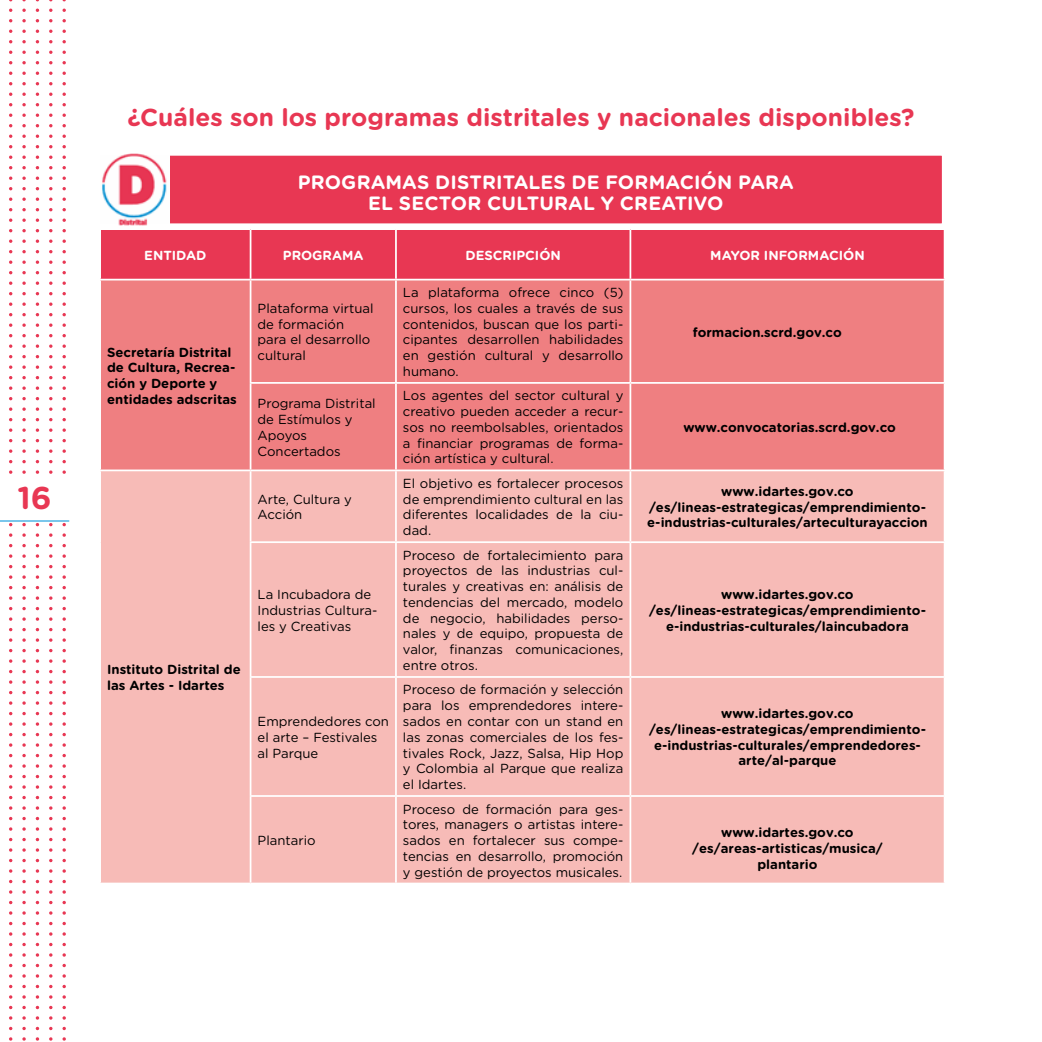
<style>
.page{position:relative;width:1042px;height:1042px;background:#fff}
.page>*{position:absolute;margin:0;border:0;box-sizing:border-box;transform-origin:0 0}
.t1{font:700 31.5px "Gotham Rounded";color:#e83753}
.t2{font:700 24.5px "Gotham Rounded";color:#e83753}
.t3{font:700 19.25px/21px "Gotham Rounded";letter-spacing:.005em;color:#fff;text-align:center}
.t4{font:13.12px/15.8px "Gotham Rounded";color:#000;text-align:justify}
.t5{font:700 13.12px/15.8px "Gotham Rounded";color:#000;text-align:center}
.t6{font:700 13.12px "Gotham Rounded";color:#fff}
</style>
<div class="page">
<svg style="left:9px;top:0;width:3px;height:1041px"></svg>
<svg style="left:22px;top:0;width:4px;height:1041px"></svg>
<svg style="left:36px;top:0;width:3px;height:1041px"></svg>
<svg style="left:49px;top:0;width:4px;height:1041px"></svg>
<svg style="left:62px;top:0;width:4px;height:1041px"></svg>
<div style="left:0;top:479px;width:102px;height:42px;background:#fff"></div>
<hr style="left:0;top:520px;width:69px;height:2px;background:#36a9e1">
<div style="left:101px;top:230px;width:842px;height:49px;background:#e83753"></div>
<div style="left:101px;top:280px;width:842px;height:189px;background:#ef7f81"></div>
<div style="left:101px;top:471px;width:842px;height:411px;background:#f7bbb7"></div>
<hr style="left:250px;top:230px;width:1px;height:49px;background:#fff">
<hr style="left:395px;top:230px;width:2px;height:49px;background:#fff">
<hr style="left:629px;top:230px;width:2px;height:49px;background:#fff">
<hr style="left:250px;top:280px;width:1px;height:102px;background:#fff">
<hr style="left:395px;top:280px;width:2px;height:102px;background:#fff">
<hr style="left:629px;top:280px;width:2px;height:102px;background:#fff">
<hr style="left:250px;top:382px;width:146px;height:2px;background:#fff">
<hr style="left:250px;top:384px;width:1px;height:85px;background:#fff">
<hr style="left:396px;top:382px;width:234px;height:2px;background:#fff">
<hr style="left:395px;top:384px;width:2px;height:85px;background:#fff">
<hr style="left:630px;top:382px;width:315px;height:2px;background:#fff">
<hr style="left:629px;top:384px;width:2px;height:85px;background:#fff">
<hr style="left:250px;top:471px;width:1px;height:70px;background:#fff">
<hr style="left:395px;top:471px;width:2px;height:70px;background:#fff">
<hr style="left:629px;top:471px;width:2px;height:70px;background:#fff">
<hr style="left:250px;top:541px;width:146px;height:2px;background:#fff">
<hr style="left:250px;top:543px;width:1px;height:133px;background:#fff">
<hr style="left:396px;top:541px;width:234px;height:2px;background:#fff">
<hr style="left:395px;top:543px;width:2px;height:133px;background:#fff">
<hr style="left:630px;top:541px;width:315px;height:2px;background:#fff">
<hr style="left:629px;top:543px;width:2px;height:133px;background:#fff">
<hr style="left:250px;top:676px;width:146px;height:2px;background:#fff">
<hr style="left:250px;top:678px;width:1px;height:117px;background:#fff">
<hr style="left:396px;top:676px;width:234px;height:2px;background:#fff">
<hr style="left:395px;top:678px;width:2px;height:117px;background:#fff">
<hr style="left:630px;top:676px;width:315px;height:2px;background:#fff">
<hr style="left:629px;top:678px;width:2px;height:117px;background:#fff">
<hr style="left:250px;top:795px;width:146px;height:2px;background:#fff">
<hr style="left:250px;top:797px;width:1px;height:85px;background:#fff">
<hr style="left:396px;top:795px;width:234px;height:2px;background:#fff">
<hr style="left:395px;top:797px;width:2px;height:85px;background:#fff">
<hr style="left:630px;top:795px;width:315px;height:2px;background:#fff">
<hr style="left:629px;top:797px;width:2px;height:85px;background:#fff">
<div style="left:99px;top:155px;width:844px;height:69px;background:#e83753"></div>
<div style="left:98px;top:154px;width:845px;height:71px;border:2px solid #fff"></div>
<img style="left:98px;top:153px;width:71px;height:73px">
<h1 class="t1" style="left:18px;top:475px;width:36px">16</h1>
<h2 class="t2" style="left:127px;top:99px;width:789px">¿Cuáles son los programas distritales y nacionales disponibles?</h2>
<h3 class="t3" style="left:298px;top:171px;width:498px">PROGRAMAS DISTRITALES DE FORMACIÓN PARA<br>EL SECTOR CULTURAL Y CREATIVO</h3>
<p class="t6" style="left:144px;top:245px;width:64px">ENTIDAD</p>
<p class="t6" style="left:283px;top:245px;width:82px">PROGRAMA</p>
<p class="t6" style="left:465px;top:245px;width:97px">DESCRIPCIÓN</p>
<p class="t6" style="left:710px;top:245px;width:156px">MAYOR INFORMACIÓN</p>
<p class="t5" style="left:107px;top:343px;width:131px;text-align:left">Secretaría Distrital de Cultura, Recrea&shy;ción y Deporte y entidades adscritas</p>
<p class="t5" style="left:107px;top:661px;width:135px;text-align:left">Instituto Distrital de las Artes - Idartes</p>
<p class="t4" style="left:258px;top:300px;width:118px;text-align:left">Plataforma virtual de formación para el desarrollo cultural</p>
<p class="t4" style="left:403px;top:284px;width:222px">La plataforma ofrece cinco (5) cursos, los cuales a través de sus contenidos, buscan que los parti&shy;cipantes desarrollen habilidades en gestión cultural y desarrollo humano.</p>
<p class="t4" style="left:258px;top:395px;width:120px;text-align:left">Programa Distrital de Estímulos y<br>Apoyos<br>Concertados</p>
<p class="t4" style="left:403px;top:387px;width:222px">Los agentes del sector cultural y creativo pueden acceder a recur&shy;sos no reembolsables, orientados a financiar programas de forma&shy;ción artística y cultural.</p>
<p class="t5" style="left:693px;top:323px;width:150px">formacion.scrd.gov.co</p>
<p class="t5" style="left:683px;top:419px;width:214px">www.convocatorias.scrd.gov.co</p>
<p class="t4" style="left:258px;top:490px;width:96px">Arte, Cultura y<br>Acción</p>
<p class="t4" style="left:258px;top:586px;width:121px;text-align:left">La Incubadora de<br>Industrias Cultura&shy;les y Creativas</p>
<p class="t4" style="left:258px;top:713px;width:133px;text-align:left">Emprendedores con el arte – Festivales al Parque</p>
<p class="t4" style="left:258px;top:832px;width:60px">Plantario</p>
<p class="t4" style="left:403px;top:475px;width:222px">El objetivo es fortalecer procesos de emprendimiento cultural en las diferentes localidades de la ciu&shy;dad.</p>
<p class="t5" style="left:647px;top:483px;width:282px">www.idartes.gov.co /es/lineas-estrategicas/emprendimiento&shy;e-industrias-culturales/arteculturayaccion</p>
<p class="t4" style="left:403px;top:546px;width:222px">Proceso de fortalecimiento para proyectos de las industrias cul&shy;turales y creativas en: análisis de tendencias del mercado, modelo de negocio, habilidades perso&shy;nales y de equipo, propuesta de valor, finanzas comunicaciones, entre otros.</p>
<p class="t4" style="left:403px;top:681px;width:222px">Proceso de formación y selección para los emprendedores intere&shy;sados en contar con un stand en las zonas comerciales de los fes&shy;tivales Rock, Jazz, Salsa, Hip Hop y Colombia al Parque que realiza el Idartes.</p>
<p class="t4" style="left:403px;top:800px;width:222px">Proceso de formación para ges&shy;tores, managers o artistas intere&shy;sados en fortalecer sus compe&shy;tencias en desarrollo, promoción y gestión de proyectos musicales.</p>
<p class="t5" style="left:649px;top:586px;width:278px">www.idartes.gov.co /es/lineas-estrategicas/emprendimiento&shy;e-industrias-culturales/laincubadora</p>
<p class="t5" style="left:649px;top:705px;width:278px">www.idartes.gov.co /es/lineas-estrategicas/emprendimiento&shy;e-industrias-culturales/emprendedores&shy;arte/al-parque</p>
<p class="t5" style="left:692px;top:824px;width:192px">www.idartes.gov.co /es/areas-artisticas/musica/ plantario</p>
</div>
